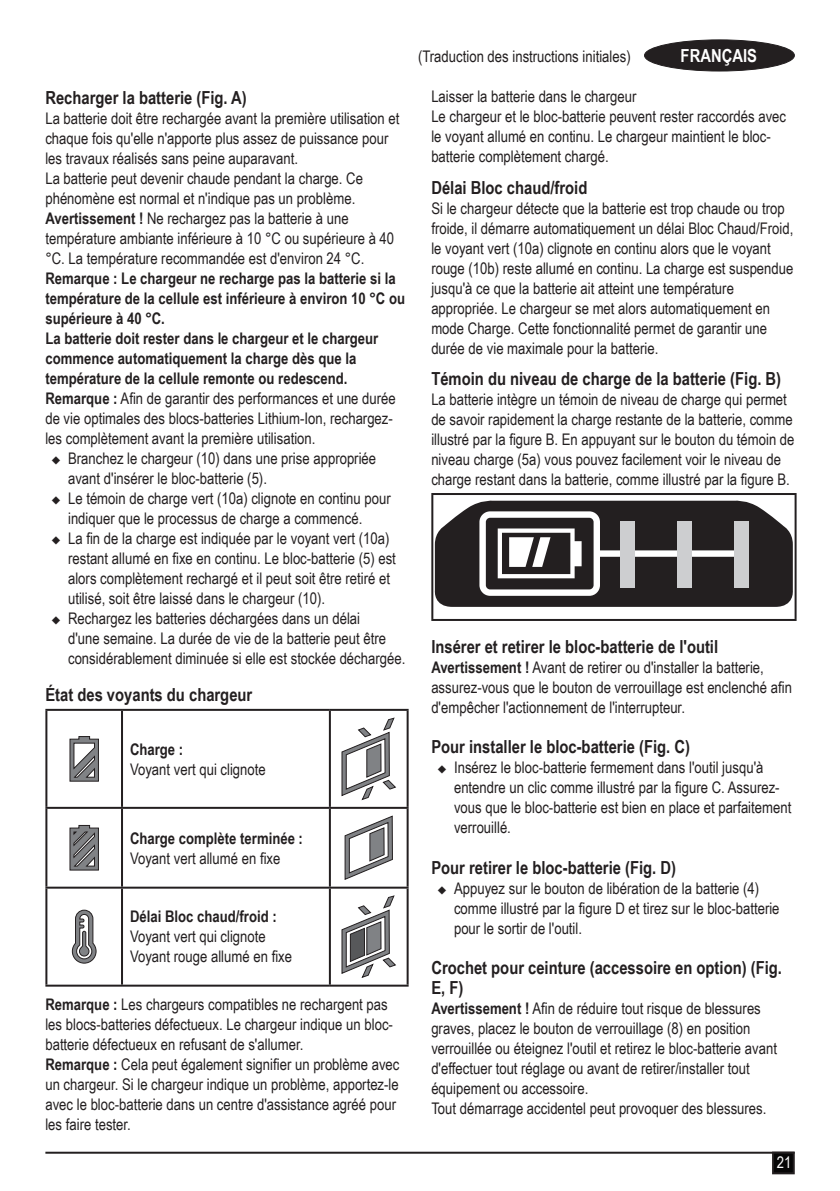
<style>
.page{position:relative;width:840px;height:1191px;background:#fff}
.page>*{position:absolute;margin:0;border:0;box-sizing:border-box;transform-origin:0 0}
.body{font:700 18px/20px "Arial Narrow";color:#231f20}
.t1{font:700 18px "Arial Narrow";color:#fff}
.body-2{font:16px/20px "Arial Narrow";color:#231f20}
.bullet1{font:16px/20px "Arial Narrow";color:#231f20}
.body-3{font:700 16px/20px "Arial Narrow";color:#231f20}
.Table{font:16px/20px "Arial Narrow";color:#231f20}
.t2{font:16px "Arial Narrow";color:#fff}
.s1{font-weight:700}
</style>
<div class="page">
<hr style="left:45px;top:1151px;width:749px;height:2px;background:#231f20">
<div style="left:772px;top:1152px;width:21px;height:21px;background:#060606"></div>
<div style="left:771px;top:1151px;width:23px;height:23px;border:2px solid #231f20"></div>
<div style="left:644px;top:40px;width:150px;height:31px;background:#231f20;border-radius:50%"></div>
<div style="left:644px;top:40px;width:150px;height:31px;border:1px solid #231f20;border-radius:50%"></div>
<hr style="left:45px;top:709px;width:77px;height:2px;background:#231f20">
<hr style="left:45px;top:711px;width:2px;height:96px;background:#231f20">
<hr style="left:122px;top:709px;width:208px;height:2px;background:#231f20">
<hr style="left:121px;top:711px;width:2px;height:96px;background:#231f20">
<hr style="left:330px;top:709px;width:78px;height:2px;background:#231f20">
<hr style="left:329px;top:711px;width:2px;height:96px;background:#231f20">
<hr style="left:406px;top:711px;width:2px;height:96px;background:#231f20">
<hr style="left:45px;top:807px;width:77px;height:2px;background:#231f20">
<hr style="left:45px;top:809px;width:2px;height:77px;background:#231f20">
<hr style="left:122px;top:807px;width:208px;height:2px;background:#231f20">
<hr style="left:121px;top:809px;width:2px;height:77px;background:#231f20">
<hr style="left:330px;top:807px;width:78px;height:2px;background:#231f20">
<hr style="left:329px;top:809px;width:2px;height:77px;background:#231f20">
<hr style="left:406px;top:809px;width:2px;height:77px;background:#231f20">
<hr style="left:45px;top:886px;width:77px;height:2px;background:#231f20">
<hr style="left:45px;top:888px;width:2px;height:96px;background:#231f20">
<hr style="left:122px;top:886px;width:208px;height:2px;background:#231f20">
<hr style="left:121px;top:888px;width:2px;height:96px;background:#231f20">
<hr style="left:330px;top:886px;width:78px;height:2px;background:#231f20">
<hr style="left:329px;top:888px;width:2px;height:96px;background:#231f20">
<hr style="left:406px;top:888px;width:2px;height:96px;background:#231f20">
<hr style="left:45px;top:984px;width:77px;height:2px;background:#231f20">
<hr style="left:122px;top:984px;width:208px;height:2px;background:#231f20">
<hr style="left:330px;top:984px;width:78px;height:2px;background:#231f20">
<svg style="left:69px;top:736px;width:30px;height:45px"></svg>
<svg style="left:341px;top:717px;width:55px;height:83px"></svg>
<svg style="left:69px;top:825px;width:30px;height:45px"></svg>
<svg style="left:344px;top:815px;width:49px;height:65px"></svg>
<svg style="left:72px;top:909px;width:24px;height:54px"></svg>
<svg style="left:341px;top:895px;width:55px;height:83px"></svg>
<hr style="left:431px;top:493px;width:365px;height:2px;background:#231f20">
<hr style="left:431px;top:495px;width:2px;height:124px;background:#231f20">
<hr style="left:794px;top:495px;width:2px;height:124px;background:#231f20">
<hr style="left:431px;top:619px;width:365px;height:2px;background:#231f20">
<svg style="left:434px;top:501px;width:358px;height:106px"></svg>
<div style="left:620px;top:521px;width:14px;height:67px;background:#cdced0"></div>
<div style="left:677px;top:521px;width:14px;height:67px;background:#cdced0"></div>
<div style="left:733px;top:521px;width:14px;height:67px;background:#cdced0"></div>
<p class="body" style="left:45px;top:86px;width:203px">Recharger la batterie (Fig. A)</p>
<p class="body-2" style="left:45px;top:107px;width:355px">La batterie doit être rechargée avant la première utilisation et chaque fois qu'elle n'apporte plus assez de puissance pour les travaux réalisés sans peine auparavant.<br>La batterie peut devenir chaude pendant la charge. Ce phénomène est normal et n'indique pas un problème.</p>
<p class="Table" style="left:45px;top:207px;width:350px"><span class="s1">Avertissement !</span> Ne rechargez pas la batterie à une température ambiante inférieure à 10 °C ou supérieure à 40 °C. La température recommandée est d'environ 24 °C.</p>
<p class="body-3" style="left:45px;top:267px;width:361px">Remarque : Le chargeur ne recharge pas la batterie si la température de la cellule est inférieure à environ 10 °C ou supérieure à 40 °C.</p>
<p class="body-3" style="left:45px;top:327px;width:334px">La batterie doit rester dans le chargeur et le chargeur commence automatiquement la charge dès que la température de la cellule remonte ou redescend.</p>
<p class="bullet1" style="left:45px;top:387px;width:352px"><span class="s1">Remarque :</span> Afin de garantir des performances et une durée de vie optimales des blocs-batteries Lithium-Ion, rechargez&shy;les complètement avant la première utilisation.</p>
<p class="bullet1" style="left:68px;top:447px;width:309px;text-indent:-17px">◆ Branchez le chargeur (10) dans une prise appropriée avant d'insérer le bloc-batterie (5).</p>
<p class="bullet1" style="left:68px;top:487px;width:324px;text-indent:-17px">◆ Le témoin de charge vert (10a) clignote en continu pour indiquer que le processus de charge a commencé.</p>
<p class="bullet1" style="left:68px;top:527px;width:329px;text-indent:-17px">◆ La fin de la charge est indiquée par le voyant vert (10a) restant allumé en fixe en continu. Le bloc-batterie (5) est alors complètement rechargé et il peut soit être retiré et utilisé, soit être laissé dans le chargeur (10).</p>
<p class="bullet1" style="left:68px;top:607px;width:338px;text-indent:-17px">◆ Rechargez les batteries déchargées dans un délai<br>d'une semaine. La durée de vie de la batterie peut être considérablement diminuée si elle est stockée déchargée.</p>
<p class="body" style="left:45px;top:683px;width:208px">État des voyants du chargeur</p>
<p class="body-3" style="left:130px;top:738px;width:55px">Charge :</p>
<p class="body-2" style="left:130px;top:758px;width:137px">Voyant vert qui clignote</p>
<p class="body-3" style="left:130px;top:827px;width:174px">Charge complète terminée :</p>
<p class="body-2" style="left:130px;top:847px;width:152px">Voyant vert allumé en fixe</p>
<p class="body-3" style="left:130px;top:906px;width:148px">Délai Bloc chaud/froid :</p>
<p class="body-2" style="left:130px;top:926px;width:137px">Voyant vert qui clignote</p>
<p class="body-2" style="left:130px;top:946px;width:163px">Voyant rouge allumé en fixe</p>
<p class="body-2" style="left:45px;top:993px;width:349px"><span class="s1">Remarque :</span> Les chargeurs compatibles ne rechargent pas les blocs-batteries défectueux. Le chargeur indique un bloc&shy;batterie défectueux en refusant de s'allumer.</p>
<p class="body-2" style="left:45px;top:1053px;width:355px"><span class="s1">Remarque :</span> Cela peut également signifier un problème avec un chargeur. Si le chargeur indique un problème, apportez-le avec le bloc-batterie dans un centre d'assistance agréé pour les faire tester.</p>
<p class="body-2" style="left:418px;top:45px;width:214px">(Traduction des instructions initiales)</p>
<p class="t1" style="left:680px;top:42px;width:78px">FRANÇAIS</p>
<p class="body-2" style="left:431px;top:86px;width:206px">Laisser la batterie dans le chargeur</p>
<p class="body-2" style="left:431px;top:106px;width:356px">Le chargeur et le bloc-batterie peuvent rester raccordés avec le voyant allumé en continu. Le chargeur maintient le bloc&shy;batterie complètement chargé.</p>
<p class="body" style="left:431px;top:176px;width:157px">Délai Bloc chaud/froid</p>
<p class="body-2" style="left:431px;top:197px;width:363px">Si le chargeur détecte que la batterie est trop chaude ou trop froide, il démarre automatiquement un délai Bloc Chaud/Froid, le voyant vert (10a) clignote en continu alors que le voyant rouge (10b) reste allumé en continu. La charge est suspendue jusqu'à ce que la batterie ait atteint une température appropriée. Le chargeur se met alors automatiquement en mode Charge. Cette fonctionnalité permet de garantir une durée de vie maximale pour la batterie.</p>
<p class="body" style="left:431px;top:368px;width:351px">Témoin du niveau de charge de la batterie (Fig. B)</p>
<p class="body-2" style="left:431px;top:389px;width:364px">La batterie intègre un témoin de niveau de charge qui permet de savoir rapidement la charge restante de la batterie, comme illustré par la figure B. En appuyant sur le bouton du témoin de niveau charge (5a) vous pouvez facilement voir le niveau de charge restant dans la batterie, comme illustré par la figure B.</p>
<p class="body" style="left:431px;top:636px;width:288px">Insérer et retirer le bloc-batterie de l'outil</p>
<p class="body-2" style="left:431px;top:657px;width:362px"><span class="s1">Avertissement !</span> Avant de retirer ou d'installer la batterie, assurez-vous que le bouton de verrouillage est enclenché afin d'empêcher l'actionnement de l'interrupteur.</p>
<p class="body" style="left:431px;top:736px;width:260px">Pour installer le bloc-batterie (Fig. C)</p>
<p class="bullet1" style="left:454px;top:757px;width:338px;text-indent:-17px">◆ Insérez le bloc-batterie fermement dans l'outil jusqu'à entendre un clic comme illustré par la figure C. Assurez&shy;vous que le bloc-batterie est bien en place et parfaitement verrouillé.</p>
<p class="body" style="left:431px;top:856px;width:246px">Pour retirer le bloc-batterie (Fig. D)</p>
<p class="bullet1" style="left:454px;top:877px;width:327px;text-indent:-17px">◆ Appuyez sur le bouton de libération de la batterie (4) comme illustré par la figure D et tirez sur le bloc-batterie pour le sortir de l'outil.</p>
<p class="body" style="left:431px;top:956px;width:352px">Crochet pour ceinture (accessoire en option) (Fig.<br>E, F)</p>
<p class="body-2" style="left:431px;top:997px;width:347px"><span class="s1">Avertissement !</span> Afin de réduire tout risque de blessures graves, placez le bouton de verrouillage (8) en position verrouillée ou éteignez l'outil et retirez le bloc-batterie avant d'effectuer tout réglage ou avant de retirer/installer tout équipement ou accessoire.</p>
<p class="body-2" style="left:431px;top:1097px;width:336px">Tout démarrage accidentel peut provoquer des blessures.</p>
<p class="t2" style="left:776px;top:1150px;width:16px">21</p>
</div>
